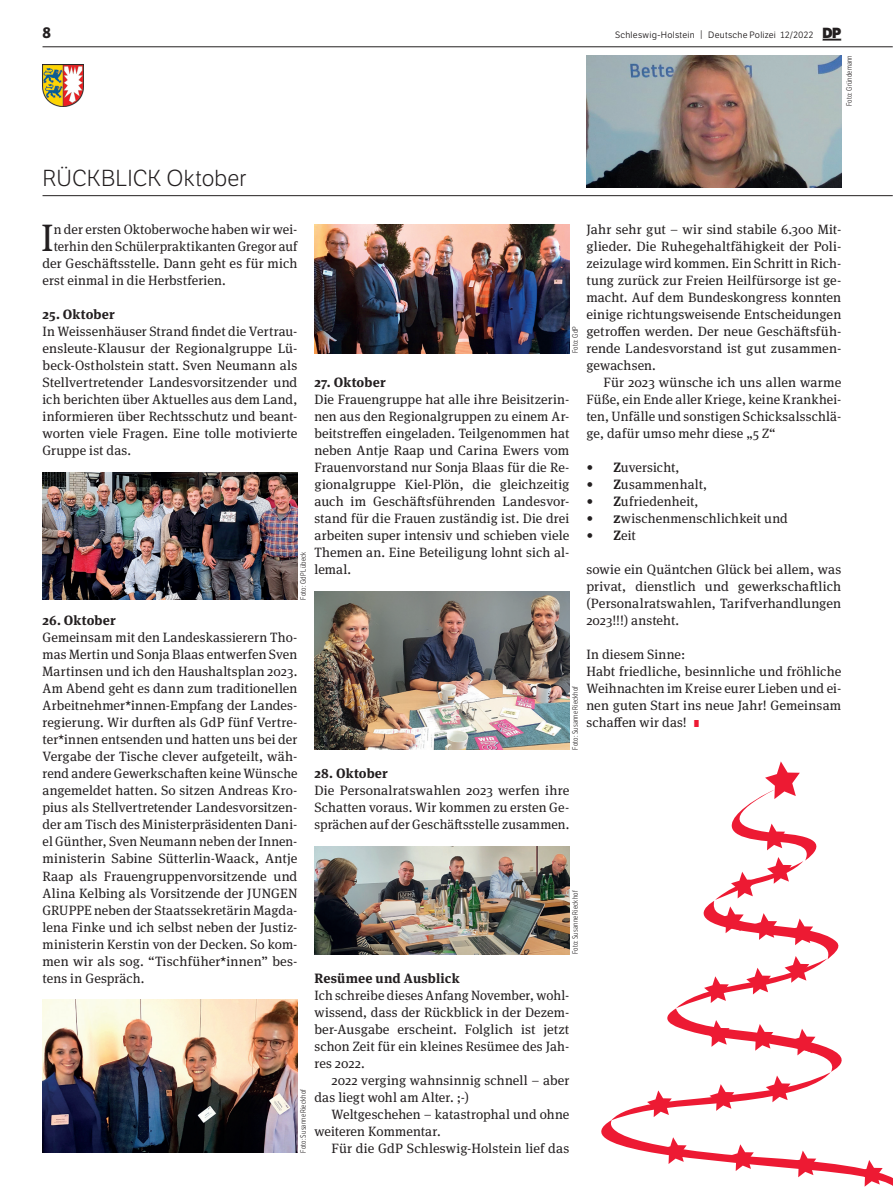
<style>
.page{position:relative;width:893px;height:1191px;background:#fff}
.page>*{position:absolute;margin:0;border:0;box-sizing:border-box;transform-origin:0 0}
.t1{font:38.25px "Meta Serif Pro";color:#231f20}
.t2{font:22.5px "LFT Etica Lt";letter-spacing:.01em;color:#231f20}
.t3{font:700 15px "LFT Etica";color:#231f20}
.t4{font:13.5px/17px "Meta Serif Pro";letter-spacing:.01em;color:#231f20;text-align:justify}
.t5{font:700 13.5px "Meta Serif Pro";letter-spacing:.01em;color:#231f20}
.t6{font:9px "LFT Etica Bk";letter-spacing:.025em;color:#231f20}
.t7{font:300 7.5px "LFT Etica Condensed";letter-spacing:.025em;color:#231f20}
.s1{font-size:9.3px}
.s2{font-family:"LFT Etica XB";font-size:14.25px}
.s3{font-weight:700}
.s4{font-family:"LFT Etica XB";font-size:9.75px;color:#ed1a33}
</style>
<div class="page">
<hr style="left:43px;top:195px;width:850px;height:1px;background:#231f20">
<hr style="left:43px;top:47px;width:850px;height:1px;background:#231f20">
<svg style="left:822px;top:39px;width:19px;height:2px"></svg>
<img style="left:43px;top:64px;width:40px;height:42px">
<img style="left:587px;top:55px;width:255px;height:132px">
<img style="left:43px;top:472px;width:255px;height:127px">
<img style="left:43px;top:999px;width:255px;height:153px">
<img style="left:315px;top:225px;width:255px;height:128px">
<img style="left:314px;top:591px;width:256px;height:158px">
<img style="left:315px;top:846px;width:255px;height:108px">
<svg style="left:601px;top:761px;width:292px;height:426px"></svg>
<p class="t3" style="left:43px;top:23px;width:10px">8</p>
<p class="t6" style="left:615px;top:29px;width:228px">Schleswig-Holstein <span class="s1">|</span> Deutsche Polizei 12/2022 <span class="s2">DP</span></p>
<p class="t7" style="left:845px;top:106px;width:52px;rotate:-90deg">Foto: Gründemann</p>
<h2 class="t2" style="left:43px;top:166px;width:205px">RÜCKBLICK Oktober</h2>
<h1 class="t1" style="left:41px;top:210px;width:14px">I</h1>
<p class="t4" style="left:54px;top:220px;width:245px">n der ersten Oktoberwoche haben wir wei-</p>
<p class="t4" style="left:54px;top:237px;width:245px">terhin den Schülerpraktikanten Gregor auf</p>
<p class="t4" style="left:43px;top:254px;width:256px">der Geschäftsstelle. Dann geht es für mich</p>
<p class="t4" style="left:43px;top:271px;width:185px">erst einmal in die Herbstferien.</p>
<p class="t5" style="left:43px;top:303px;width:74px">25. Oktober</p>
<p class="t4" style="left:43px;top:322px;width:256px">In Weissenhäuser Strand findet die Vertrau&shy;ensleute-Klausur der Regionalgruppe Lü&shy;beck-Ostholstein statt. Sven Neumann als Stellvertretender Landesvorsitzender und ich berichten über Aktuelles aus dem Land, informieren über Rechtsschutz und beant&shy;worten viele Fragen. Eine tolle motivierte Gruppe ist das.</p>
<p class="t7" style="left:299px;top:599px;width:49px;rotate:-90deg">Foto: GdP Lübeck</p>
<p class="t5" style="left:43px;top:610px;width:75px">26. Oktober</p>
<p class="t4" style="left:43px;top:628px;width:256px">Gemeinsam mit den Landeskassierern Tho&shy;mas Mertin und Sonja Blaas entwerfen Sven Martinsen und ich den Haushaltsplan 2023.<br>Am Abend geht es dann zum traditionellen Arbeitnehmer*innen-Empfang der Landes&shy;regierung. Wir durften als GdP fünf Vertre&shy;ter*innen entsenden und hatten uns bei der Vergabe der Tische clever aufgeteilt, wäh&shy;rend andere Gewerkschaften keine Wünsche angemeldet hatten. So sitzen Andreas Kro&shy;pius als Stellvertretender Landesvorsitzen&shy;der am Tisch des Ministerpräsidenten Dani&shy;el Günther, Sven Neumann neben der Innen&shy;ministerin Sabine Sütterlin-Waack, Antje Raap als Frauengruppenvorsitzende und Alina Kelbing als Vorsitzende der JUNGEN GRUPPE neben der Staatssekretärin Magda&shy;lena Finke und ich selbst neben der Justiz&shy;ministerin Kerstin von der Decken. So kom&shy;men wir als sog. “Tischfüher*innen” bes&shy;tens in Gespräch.</p>
<p class="t7" style="left:299px;top:1152px;width:65px;rotate:-90deg">Foto: Susanne Rieckhof</p>
<p class="t7" style="left:571px;top:353px;width:28px;rotate:-90deg">Foto: GdP</p>
<p class="t5" style="left:314px;top:371px;width:73px">27. Oktober</p>
<p class="t4" style="left:314px;top:390px;width:256px">Die Frauengruppe hat alle ihre Beisitzerin&shy;nen aus den Regionalgruppen zu einem Ar&shy;beitstreffen eingeladen. Teilgenommen hat neben Antje Raap und Carina Ewers vom Frauenvorstand nur Sonja Blaas für die Re&shy;gionalgruppe Kiel-Plön, die gleichzeitig auch im Geschäftsführenden Landesvor&shy;stand für die Frauen zuständig ist. Die drei arbeiten super intensiv und schieben viele Themen an. Eine Beteiligung lohnt sich al&shy;lemal.</p>
<p class="t7" style="left:571px;top:749px;width:65px;rotate:-90deg">Foto: Susanne Rieckhof</p>
<p class="t5" style="left:314px;top:763px;width:75px">28. Oktober</p>
<p class="t4" style="left:314px;top:781px;width:256px">Die Personalratswahlen 2023 werfen ihre Schatten voraus. Wir kommen zu ersten Ge&shy;sprächen auf der Geschäftsstelle zusammen.</p>
<p class="t7" style="left:571px;top:954px;width:65px;rotate:-90deg">Foto: Susanne Rieckhof</p>
<p class="t5" style="left:314px;top:967px;width:147px">Resümee und Ausblick</p>
<p class="t4" style="left:314px;top:985px;width:256px">Ich schreibe dieses Anfang November, wohl&shy;wissend, dass der Rückblick in der Dezem&shy;ber-Ausgabe erscheint. Folglich ist jetzt schon Zeit für ein kleines Resümee des Jah&shy;res 2022.</p>
<p class="t4" style="left:314px;top:1070px;width:256px;text-indent:17px">2022 verging wahnsinnig schnell – aber das liegt wohl am Alter. ;-)</p>
<p class="t4" style="left:314px;top:1104px;width:256px;text-indent:17px">Weltgeschehen – katastrophal und ohne weiteren Kommentar.</p>
<p class="t4" style="left:331px;top:1138px;width:239px">Für die GdP Schleswig-Holstein lief das</p>
<p class="t4" style="left:586px;top:220px;width:256px">Jahr sehr gut – wir sind stabile 6.300 Mit&shy;glieder. Die Ruhegehaltfähigkeit der Poli&shy;zeizulage wird kommen. Ein Schritt in Rich&shy;tung zurück zur Freien Heilfürsorge ist ge&shy;macht. Auf dem Bundeskongress konnten einige richtungsweisende Entscheidungen getroffen werden. Der neue Geschäftsfüh&shy;rende Landesvorstand ist gut zusammen&shy;gewachsen.</p>
<p class="t4" style="left:586px;top:373px;width:256px;text-indent:17px">Für 2023 wünsche ich uns allen warme Füße, ein Ende aller Kriege, keine Krankhei&shy;ten, Unfälle und sonstigen Schicksalsschlä&shy;ge, dafür umso mehr diese „5 Z“</p>
<p class="t4" style="left:586px;top:458px;width:95px"><span class="s3">• Z</span>uversicht,</p>
<p class="t4" style="left:586px;top:475px;width:122px"><span class="s3">• Z</span>usammenhalt,</p>
<p class="t4" style="left:586px;top:492px;width:114px"><span class="s3">• Z</span>ufriedenheit,</p>
<p class="t4" style="left:586px;top:509px;width:203px"><span class="s3">• Z</span>wischenmenschlichkeit und</p>
<p class="t4" style="left:586px;top:526px;width:51px"><span class="s3">• Z</span>eit</p>
<p class="t4" style="left:586px;top:560px;width:256px">sowie ein Quäntchen Glück bei allem, was privat, dienstlich und gewerkschaftlich (Personalratswahlen, Tarifverhandlungen 2023!!!) ansteht.</p>
<p class="t4" style="left:586px;top:645px;width:256px;text-align:left">In diesem Sinne:<br>Habt friedliche, besinnliche und fröhliche<br>Weihnachten im Kreise eurer Lieben und ei&shy;nen guten Start ins neue Jahr! Gemeinsam schaffen wir das! <span class="s4">I</span></p>
</div>
